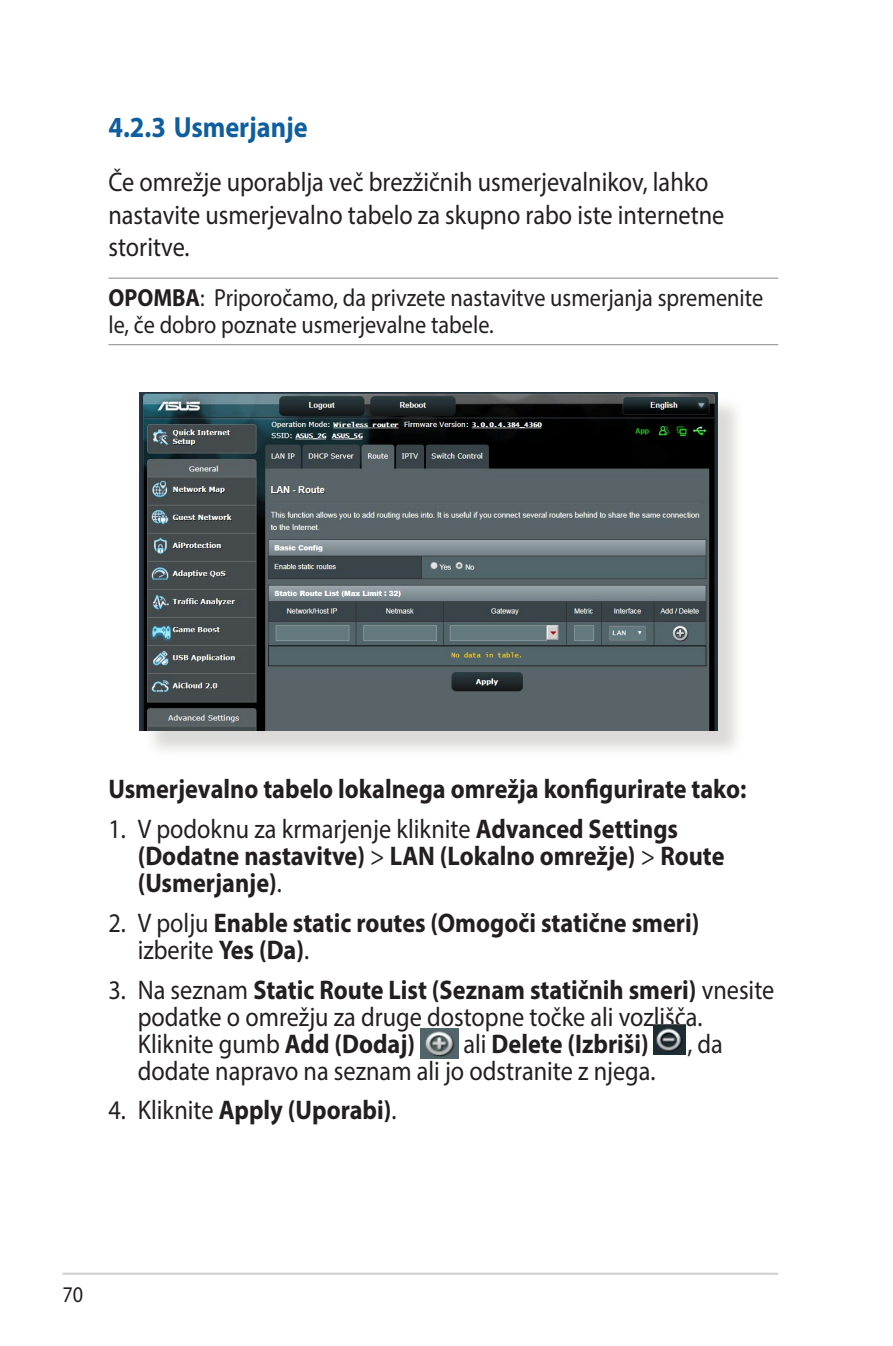
<style>
.page{position:relative;width:893px;height:1346px;background:#fff}
.page>*{position:absolute;margin:0;border:0;box-sizing:border-box;transform-origin:0 0}
.t1{font:700 29.25px "Myriad Pro";color:#0f5ea0;scale:.9 1}
.t2{font:27px/32.4px "Myriad Pro";color:#231f20;scale:.9 1}
.t3{font:700 27px/27px "Myriad Pro";color:#231f20;scale:.9 1}
.t4{font:24.75px/27px "Myriad Pro";color:#231f20;scale:.9 1}
.t5{font:22.5px "Myriad Pro";color:#231f20;scale:.9 1}
.s1{font-weight:700}
.s2{font-weight:400}
</style>
<div class="page">
<hr style="left:63px;top:1272px;width:715px;height:3px;background:#d1d2d4">
<hr style="left:108px;top:278px;width:670px;height:1px;background:#939598">
<hr style="left:108px;top:344px;width:670px;height:1px;background:#939598">
<img style="left:420px;top:1028px;width:38px;height:31px">
<img style="left:654px;top:1024px;width:32px;height:31px">
<div style="left:143px;top:396px;width:602px;height:363px;background:#cfcecb;opacity:.75"></div>
<img style="left:140px;top:392px;width:577px;height:338px">
<p class="t1" style="left:108px;top:108px;width:223px">4.2.3 Usmerjanje</p>
<p class="t2" style="left:108px;top:166px;width:686px">Če omrežje uporablja več brezžičnih usmerjevalnikov, lahko nastavite usmerjevalno tabelo za skupno rabo iste internetne storitve.</p>
<p class="t4" style="left:108px;top:283px;width:729px"><span class="s1">OPOMBA</span>: Priporočamo, da privzete nastavitve usmerjanja spremenite le, če dobro poznate usmerjevalne tabele.</p>
<p class="t3" style="left:108px;top:774px;width:710px">Usmerjevalno tabelo lokalnega omrežja konfigurirate tako:</p>
<p class="t3" style="left:138px;top:814px;width:653px;text-indent:-29px"><span class="s2">1. V podoknu za krmarjenje kliknite</span> Advanced Settings (Dodatne nastavitve) <span class="s2">&gt;</span> LAN (Lokalno omrežje) <span class="s2">&gt;</span> Route (Usmerjanje)<span class="s2">.</span></p>
<p class="t3" style="left:138px;top:908px;width:626px;text-indent:-29px"><span class="s2">2. V polju</span> Enable static routes (Omogoči statične smeri) <span class="s2">izberite</span> Yes (Da)<span class="s2">.</span></p>
<p class="t2" style="left:138px;top:975px;width:709px;line-height:27px;text-indent:-29px">3. Na seznam <span class="s1">Static Route List (Seznam statičnih smeri)</span> vnesite podatke o omrežju za druge dostopne točke ali vozlišča.<br>Kliknite gumb <span class="s1">Add (Dodaj)</span></p>
<p class="t3" style="left:463px;top:1029px;width:207px"><span class="s2">ali</span> Delete (Izbriši)</p>
<p class="t2" style="left:687px;top:1027px;width:41px">, da</p>
<p class="t2" style="left:138px;top:1054px;width:577px">dodate napravo na seznam ali jo odstranite z njega.</p>
<p class="t3" style="left:108px;top:1096px;width:321px"><span class="s2">4. Kliknite</span> Apply (Uporabi)<span class="s2">.</span></p>
<p class="t5" style="left:63px;top:1281px;width:25px">70</p>
</div>
